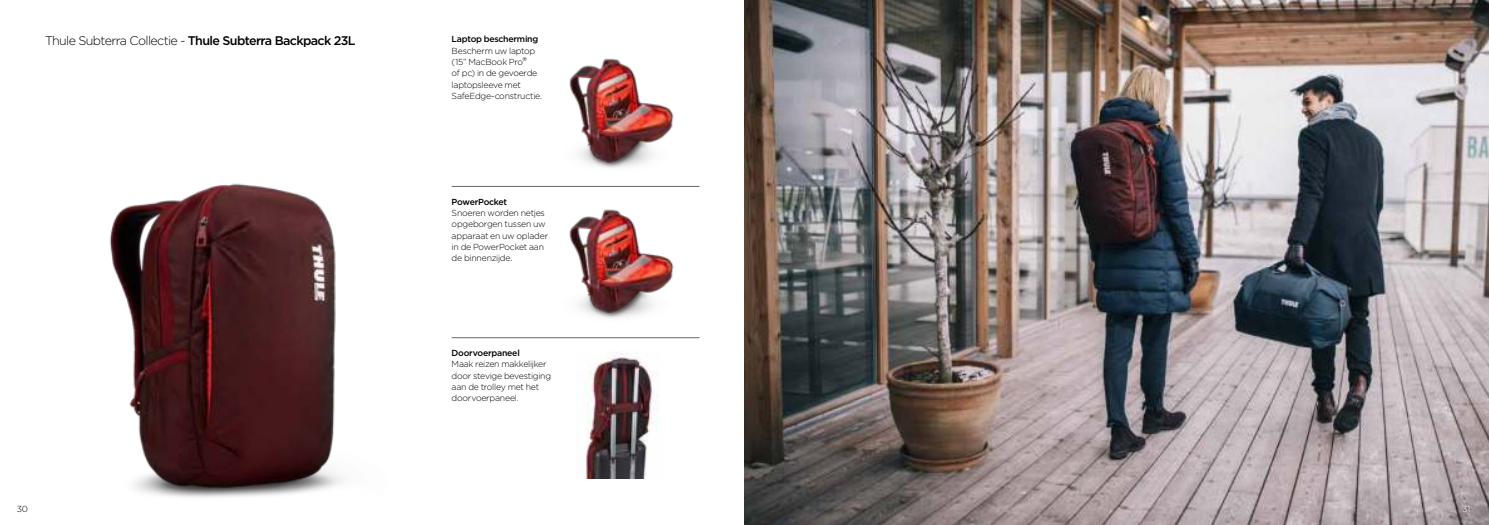
<style>
.page{position:relative;width:1489px;height:525px;background:#fff}
.page>*{position:absolute;margin:0;border:0;box-sizing:border-box;transform-origin:0 0}
.t1{font:500 12.5px "Gotham";letter-spacing:-.05em;color:#000}
.t2{font:300 8.75px/11.2px "Gotham";letter-spacing:-.03em;color:#000}
.t3{font:500 8.75px "Gotham";letter-spacing:-.03em;color:#000}
.t4{font:300 8.75px "Gotham";color:#fff}
.s1{font-weight:300}
.s2{font-size:11.25px}
</style>
<div class="page">
<img style="left:586px;top:352px;width:72px;height:126px">
<img style="left:569px;top:58px;width:105px;height:110px">
<img style="left:569px;top:209px;width:105px;height:109px">
<img style="left:109px;top:183px;width:235px;height:314px">
<img style="left:744px;top:0;width:744px;height:524px">
<hr style="left:451px;top:186px;width:248px;height:1px;background:#696563">
<hr style="left:451px;top:337px;width:248px;height:1px;background:#696563">
<h1 class="t1" style="left:45px;top:35px;width:312px"><span class="s1">Thule Subterra Collectie -</span> Thule Subterra Backpack 23L</h1>
<p class="t3" style="left:451px;top:35px;width:88px">Laptop bescherming</p>
<p class="t2" style="left:451px;top:45px;width:92px">Bescherm uw laptop (15” MacBook Pro<span class="s2">®<br></span>of pc) in de gevoerde laptopsleeve met<br>SafeEdge-constructie.</p>
<p class="t3" style="left:451px;top:198px;width:57px">PowerPocket</p>
<p class="t2" style="left:451px;top:208px;width:98px">Snoeren worden netjes opgeborgen tussen uw apparaat en uw oplader in de PowerPocket aan de binnenzijde.</p>
<p class="t3" style="left:451px;top:349px;width:70px">Doorvoerpaneel</p>
<p class="t2" style="left:451px;top:359px;width:101px">Maak reizen makkelijker door stevige bevestiging aan de trolley met het doorvoerpaneel.</p>
<p class="t2" style="left:17px;top:504px;width:13px">30</p>
<p class="t4" style="left:1462px;top:505px;width:10px">31</p>
</div>
